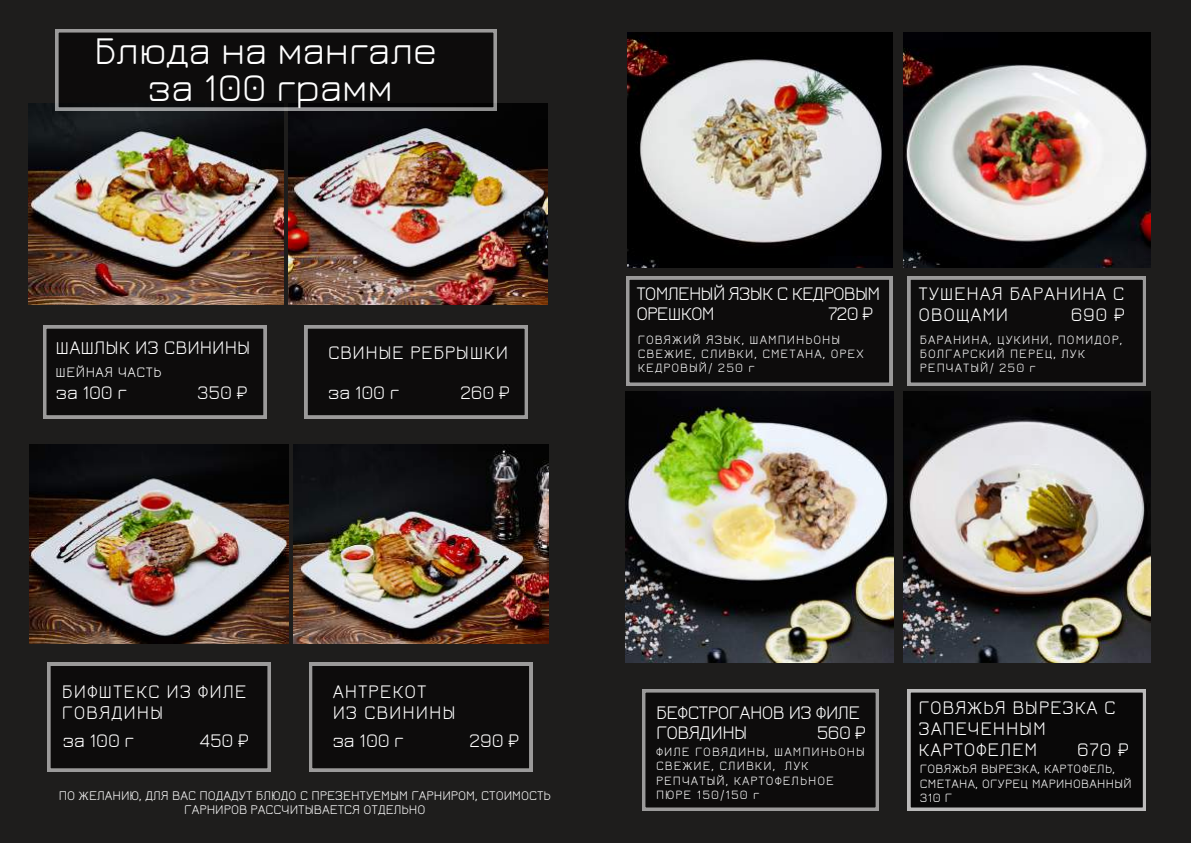
<style>
.page{position:relative;width:1191px;height:843px;background:#fff}
.page>*{position:absolute;margin:0;border:0;box-sizing:border-box;transform-origin:0 0}
.t1{font:40px/36.8px "Jura";color:#fff;text-align:center}
.t2{font:19.6px/21px "Jura";letter-spacing:.03em;color:#fff}
.t3{font:19.6px/19.5px "Jura";letter-spacing:-.04em;color:#fff}
.t4{font:19.6px/19.5px "Jura";letter-spacing:-.025em;color:#fff}
.t5{font:19.6px "Jura";color:#fff}
.t6{font:14.8px "Jura";letter-spacing:.035em;color:#fff}
.t7{font:13.5px/14.2px "Jura";color:#fff;text-align:center}
.t8{font:13px/14.2px "Jura";letter-spacing:.08em;color:#fff}
.t9{font:13px/14.2px "Jura";letter-spacing:.025em;color:#fff}
</style>
<div class="page">
<div style="left:0;top:0;width:1190px;height:842px;background:#1e1d1c"></div>
<img style="left:29px;top:103px;width:254px;height:201px">
<img style="left:288px;top:103px;width:259px;height:201px">
<svg style="left:56px;top:30px;width:440px;height:80px;background:#181717"></svg>
<img style="left:293px;top:444px;width:255px;height:198px">
<img style="left:29px;top:444px;width:259px;height:198px">
<svg style="left:43px;top:325px;width:223px;height:93px;background:#1a1919"></svg>
<svg style="left:305px;top:325px;width:222px;height:93px;background:#1a1919"></svg>
<svg style="left:48px;top:662px;width:222px;height:108px;background:#171616"></svg>
<svg style="left:309px;top:662px;width:223px;height:108px;background:#181717"></svg>
<svg style="left:642px;top:689px;width:236px;height:121px;background:#171616"></svg>
<img style="left:625px;top:391px;width:268px;height:271px">
<img style="left:903px;top:32px;width:247px;height:235px">
<svg style="left:907px;top:277px;width:238px;height:108px;background:#171616"></svg>
<img style="left:903px;top:391px;width:247px;height:271px">
<svg style="left:907px;top:689px;width:238px;height:121px;background:#161515"></svg>
<svg style="left:626px;top:277px;width:266px;height:108px;background:#171616"></svg>
<img style="left:627px;top:32px;width:265px;height:236px">
<h1 class="t1" style="left:94px;top:30px;width:344px">Блюда на мангале за 100 грамм</h1>
<h2 class="t5" style="left:56px;top:335px;width:196px">ШАШЛЫК ИЗ СВИНИНЫ</h2>
<p class="t6" style="left:56px;top:362px;width:107px">ШЕЙНАЯ ЧАСТЬ</p>
<h2 class="t2" style="left:328px;top:340px;width:181px">СВИНЫЕ РЕБРЫШКИ</h2>
<h2 class="t2" style="left:56px;top:381px;width:72px">за 100 г</h2>
<h2 class="t2" style="left:197px;top:381px;width:52px">350 ₽</h2>
<h2 class="t2" style="left:328px;top:381px;width:72px">за 100 г</h2>
<h2 class="t2" style="left:460px;top:381px;width:52px">260 ₽</h2>
<h2 class="t3" style="left:636px;top:283px;width:245px">ТОМЛЕНЫЙ ЯЗЫК С КЕДРОВЫМ<br>ОРЕШКОМ</h2>
<h2 class="t2" style="left:828px;top:302px;width:47px">720 ₽</h2>
<p class="t8" style="left:637px;top:331px;width:227px">ГОВЯЖИЙ ЯЗЫК, ШАМПИНЬОНЫ<br>СВЕЖИЕ, СЛИВКИ, СМЕТАНА, ОРЕХ<br>КЕДРОВЫЙ/ 250 г</p>
<h2 class="t2" style="left:918px;top:282px;width:207px">ТУШЕНАЯ БАРАНИНА С<br>ОВОЩАМИ</h2>
<h2 class="t2" style="left:1070px;top:303px;width:56px">690 ₽</h2>
<p class="t8" style="left:919px;top:331px;width:204px">БАРАНИНА, ЦУКИНИ, ПОМИДОР,<br>БОЛГАРСКИЙ ПЕРЕЦ, ЛУК<br>РЕПЧАТЫЙ/ 250 г</p>
<h2 class="t2" style="left:62px;top:679px;width:186px">БИФШТЕКС ИЗ ФИЛЕ<br>ГОВЯДИНЫ</h2>
<h2 class="t2" style="left:332px;top:679px;width:124px">АНТРЕКОТ<br>ИЗ СВИНИНЫ</h2>
<h2 class="t2" style="left:63px;top:729px;width:72px">за 100 г</h2>
<h2 class="t2" style="left:199px;top:729px;width:51px">450 ₽</h2>
<h2 class="t2" style="left:332px;top:729px;width:72px">за 100 г</h2>
<h2 class="t2" style="left:469px;top:729px;width:52px">290 ₽</h2>
<p class="t7" style="left:59px;top:787px;width:493px">ПО ЖЕЛАНИЮ, ДЛЯ ВАС ПОДАДУТ БЛЮДО С ПРЕЗЕНТУЕМЫМ ГАРНИРОМ, СТОИМОСТЬ<br>ГАРНИРОВ РАССЧИТЫВАЕТСЯ ОТДЕЛЬНО</p>
<h2 class="t4" style="left:656px;top:701px;width:206px">БЕФСТРОГАНОВ ИЗ ФИЛЕ<br>ГОВЯДИНЫ</h2>
<h2 class="t2" style="left:816px;top:720px;width:51px">560 ₽</h2>
<p class="t8" style="left:656px;top:743px;width:210px">ФИЛЕ ГОВЯДИНЫ, ШАМПИНЬОНЫ<br>СВЕЖИЕ, СЛИВКИ, ЛУК<br>РЕПЧАТЫЙ, КАРТОФЕЛЬНОЕ<br>ПЮРЕ 150/150 г</p>
<h2 class="t2" style="left:918px;top:696px;width:199px">ГОВЯЖЬЯ ВЫРЕЗКА С<br>ЗАПЕЧЕННЫМ<br>КАРТОФЕЛЕМ</h2>
<h2 class="t2" style="left:1077px;top:738px;width:53px">670 ₽</h2>
<p class="t9" style="left:919px;top:761px;width:213px">ГОВЯЖЬЯ ВЫРЕЗКА, КАРТОФЕЛЬ,<br>СМЕТАНА, ОГУРЕЦ МАРИНОВАННЫЙ<br>310 Г</p>
</div>
